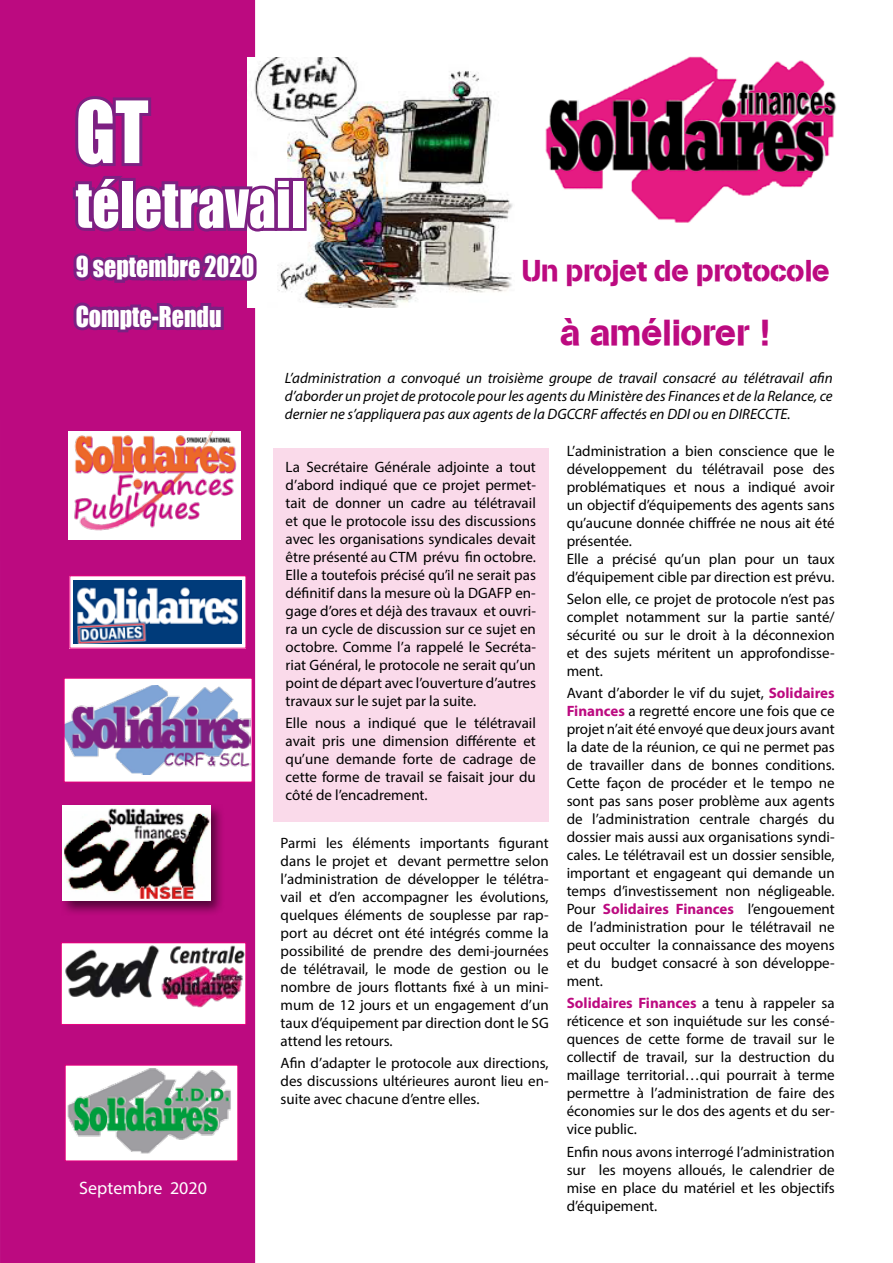
<style>
.page{position:relative;width:893px;height:1263px;background:#fff}
.page>*{position:absolute;margin:0;border:0;box-sizing:border-box;transform-origin:0 0}
.t1{font:79.2px "Impact";color:#fff;scale:.91 1}
.t2{font:59.4px "Impact";color:#fff;scale:.91 1}
.t3{font:36px "Absolut DB Normal";color:#bc0a80}
.t4{font:30px "Absolut DB Normal";color:#bc0a80}
.t5{font:26.4px/49.5px "Impact";color:#fff;scale:.91 1}
.t6{font:18px "Myriad Pro";color:#fff}
.t7{font:15px/18px "Myriad Pro";color:#000;text-align:justify}
.t8{font:italic 15px/18px "Myriad Pro";color:#000;text-align:justify}
.s1{font-weight:700;color:#bc0a80}
</style>
<div class="page">
<div style="left:0;top:0;width:255px;height:1263px;background:#bc0a80"></div>
<div style="left:61px;top:943px;width:185px;height:81px;background:#fff"></div>
<img style="left:65px;top:945px;width:179px;height:63px">
<div style="left:61px;top:942px;width:185px;height:83px;border:1px solid #e6007d"></div>
<div style="left:64px;top:678px;width:188px;height:104px;background:#fff"></div>
<img style="left:66px;top:685px;width:184px;height:89px">
<div style="left:70px;top:576px;width:176px;height:72px;background:#fff"></div>
<img style="left:73px;top:580px;width:168px;height:64px">
<div style="left:69px;top:575px;width:177px;height:73px;border:1px solid #e6007d"></div>
<div style="left:65px;top:1065px;width:173px;height:96px;background:#fff"></div>
<img style="left:67px;top:1068px;width:164px;height:86px">
<div style="left:59px;top:803px;width:166px;height:113px;background:#000;opacity:.55"></div>
<img style="left:62px;top:806px;width:148px;height:95px">
<div style="left:68px;top:431px;width:172px;height:109px;background:#fff"></div>
<img style="left:74px;top:431px;width:163px;height:100px">
<img style="left:545px;top:56px;width:291px;height:167px">
<img style="left:248px;top:58px;width:265px;height:249px">
<div style="left:290px;top:178px;width:17px;height:53px;border:6px solid #7d2082"></div>
<svg style="left:73px;top:92px;width:222px;height:245px"></svg>
<div style="left:273px;top:448px;width:276px;height:373px;background:#fadaea"></div>
<h1 class="t1" style="left:76px;top:71px;width:82px">GT</h1>
<h2 class="t2" style="left:76px;top:158px;width:254px">téletravail</h2>
<h3 class="t5" style="left:76px;top:242px;width:198px">9 septembre 2020<br>Compte-Rendu</h3>
<h3 class="t4" style="left:522px;top:252px;width:309px">Un projet de protocole</h3>
<h3 class="t3" style="left:561px;top:311px;width:210px">à améliorer !</h3>
<p class="t6" style="left:79px;top:1177px;width:129px">Septembre 2020</p>
<p class="t8" style="left:285px;top:368px;width:549px">L’administration a convoqué un troisième groupe de travail consacré au télétravail afin d’aborder un projet de protocole pour les agents du Ministère des Finances et de la Relance, ce dernier ne s’appliquera pas aux agents de la DGCCRF affectés en DDI ou en DIRECCTE.</p>
<p class="t7" style="left:286px;top:457px;width:252px">La Secrétaire Générale adjointe a tout d’abord indiqué que ce projet permet&shy;tait de donner un cadre au télétravail et que le protocole issu des discussions avec les organisations syndicales devait être présenté au CTM prévu fin octobre.<br>Elle a toutefois précisé qu’il ne serait pas définitif dans la mesure où la DGAFP en&shy;gage d’ores et déjà des travaux et ouvri&shy;ra un cycle de discussion sur ce sujet en octobre. Comme l’a rappelé le Secréta&shy;riat Général, le protocole ne serait qu’un point de départ avec l’ouverture d’autres travaux sur le sujet par la suite.</p>
<p class="t7" style="left:286px;top:714px;width:252px">Elle nous a indiqué que le télétravail avait pris une dimension différente et qu’une demande forte de cadrage de cette forme de travail se faisait jour du côté de l’encadrement.</p>
<p class="t7" style="left:281px;top:833px;width:270px">Parmi les éléments importants figurant dans le projet et devant permettre selon l’administration de développer le télétra&shy;vail et d’en accompagner les évolutions, quelques éléments de souplesse par rap&shy;port au décret ont été intégrés comme la possibilité de prendre des demi-journées de télétravail, le mode de gestion ou le nombre de jours flottants fixé à un mini&shy;mum de 12 jours et un engagement d’un taux d’équipement par direction dont le SG attend les retours.</p>
<p class="t7" style="left:281px;top:1054px;width:270px">Afin d’adapter le protocole aux directions, des discussions ultérieures auront lieu en&shy;suite avec chacune d’entre elles.</p>
<p class="t7" style="left:567px;top:441px;width:270px;text-align:left">L’administration a bien conscience que le développement du télétravail pose des problématiques et nous a indiqué avoir un objectif d’équipements des agents sans qu’aucune donnée chiffrée ne nous ait été présentée.<br>Elle a précisé qu’un plan pour un taux d’équipement cible par direction est prévu.</p>
<p class="t7" style="left:567px;top:590px;width:270px">Selon elle, ce projet de protocole n’est pas complet notamment sur la partie santé/ sécurité ou sur le droit à la déconnexion et des sujets méritent un approfondisse&shy;ment.</p>
<p class="t7" style="left:567px;top:684px;width:270px">Avant d’aborder le vif du sujet, <span class="s1">Solidaires Finances</span> a regretté encore une fois que ce projet n’ait été envoyé que deux jours avant la date de la réunion, ce qui ne permet pas de travailler dans de bonnes conditions.<br>Cette façon de procéder et le tempo ne sont pas sans poser problème aux agents de l’administration centrale chargés du dossier mais aussi aux organisations syndi&shy;cales. Le télétravail est un dossier sensible, important et engageant qui demande un temps d’investissement non négligeable.<br>Pour <span class="s1">Solidaires Finances</span> l’engouement de l’administration pour le télétravail ne peut occulter la connaissance des moyens et du budget consacré à son développe&shy;ment.</p>
<p class="t7" style="left:567px;top:994px;width:270px"><span class="s1">Solidaires Finances</span> a tenu à rappeler sa réticence et son inquiétude sur les consé&shy;quences de cette forme de travail sur le collectif de travail, sur la destruction du maillage territorial…qui pourrait à terme permettre à l’administration de faire des économies sur le dos des agents et du ser&shy;vice public.</p>
<p class="t7" style="left:567px;top:1142px;width:270px">Enfin nous avons interrogé l’administration sur les moyens alloués, le calendrier de mise en place du matériel et les objectifs d’équipement.</p>
</div>
